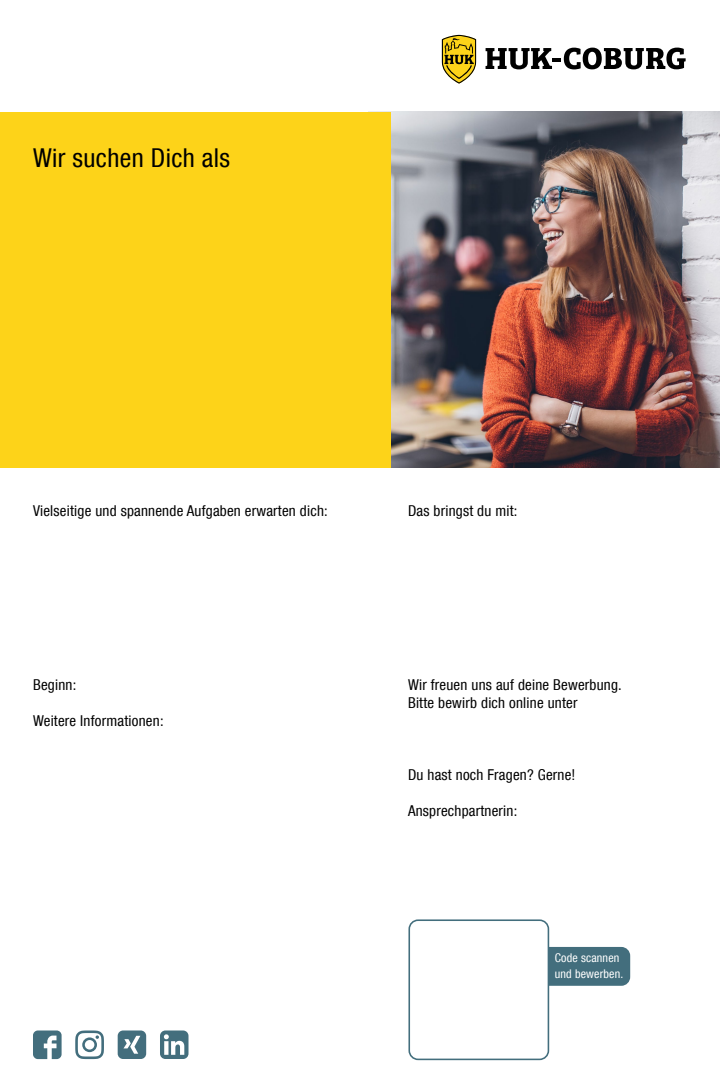
<style>
.page{position:relative;width:720px;height:1080px;background:#fff}
.page>*{position:absolute;margin:0;border:0;box-sizing:border-box;transform-origin:0 0}
.t1{font:26px "Helvetica Neuefor HUK 57 Cn";letter-spacing:.015em;color:#000}
.t2{font:15px/18px "Helvetica Neuefor HUK 57 Cn";letter-spacing:.015em;color:#000}
.t3{font:12px/15.6px "Helvetica Neuefor HUK 57 Cn";letter-spacing:.015em;color:#fff}
</style>
<div class="page">
<img style="left:391px;top:112px;width:329px;height:356px">
<div style="left:0;top:112px;width:391px;height:356px;background:#fdd319"></div>
<svg style="left:486px;top:48px;width:200px;height:21px"></svg>
<svg style="left:442px;top:35px;width:34px;height:49px"></svg>
<div style="left:526px;top:947px;width:104px;height:39px;background:#436e7d;border-radius:9px"></div>
<div style="left:409px;top:920px;width:139px;height:139px;background:#fff;border-radius:9px"></div>
<div style="left:408px;top:919px;width:141px;height:141px;border:2px solid #436e7d;border-radius:9px"></div>
<svg style="left:33px;top:1031px;width:29px;height:28px"></svg>
<svg style="left:75px;top:1030px;width:29px;height:29px"></svg>
<svg style="left:160px;top:1030px;width:29px;height:29px"></svg>
<div style="left:118px;top:1030px;width:28px;height:29px;background:#436e7d;border-radius:5px"></div>
<svg style="left:123px;top:1036px;width:17px;height:18px"></svg>
<h1 class="t1" style="left:33px;top:143px;width:199px">Wir suchen Dich als</h1>
<p class="t2" style="left:33px;top:502px;width:296px">Vielseitige und spannende Aufgaben erwarten dich:</p>
<p class="t2" style="left:33px;top:676px;width:45px">Beginn:</p>
<p class="t2" style="left:33px;top:712px;width:132px">Weitere Informationen:</p>
<p class="t2" style="left:408px;top:502px;width:111px">Das bringst du mit:</p>
<p class="t2" style="left:408px;top:676px;width:215px">Wir freuen uns auf deine Bewerbung.<br>Bitte bewirb dich online unter</p>
<p class="t2" style="left:408px;top:766px;width:169px">Du hast noch Fragen? Gerne!</p>
<p class="t2" style="left:408px;top:802px;width:111px">Ansprechpartnerin:</p>
<p class="t3" style="left:555px;top:950px;width:70px">Code scannen und bewerben.</p>
</div>
